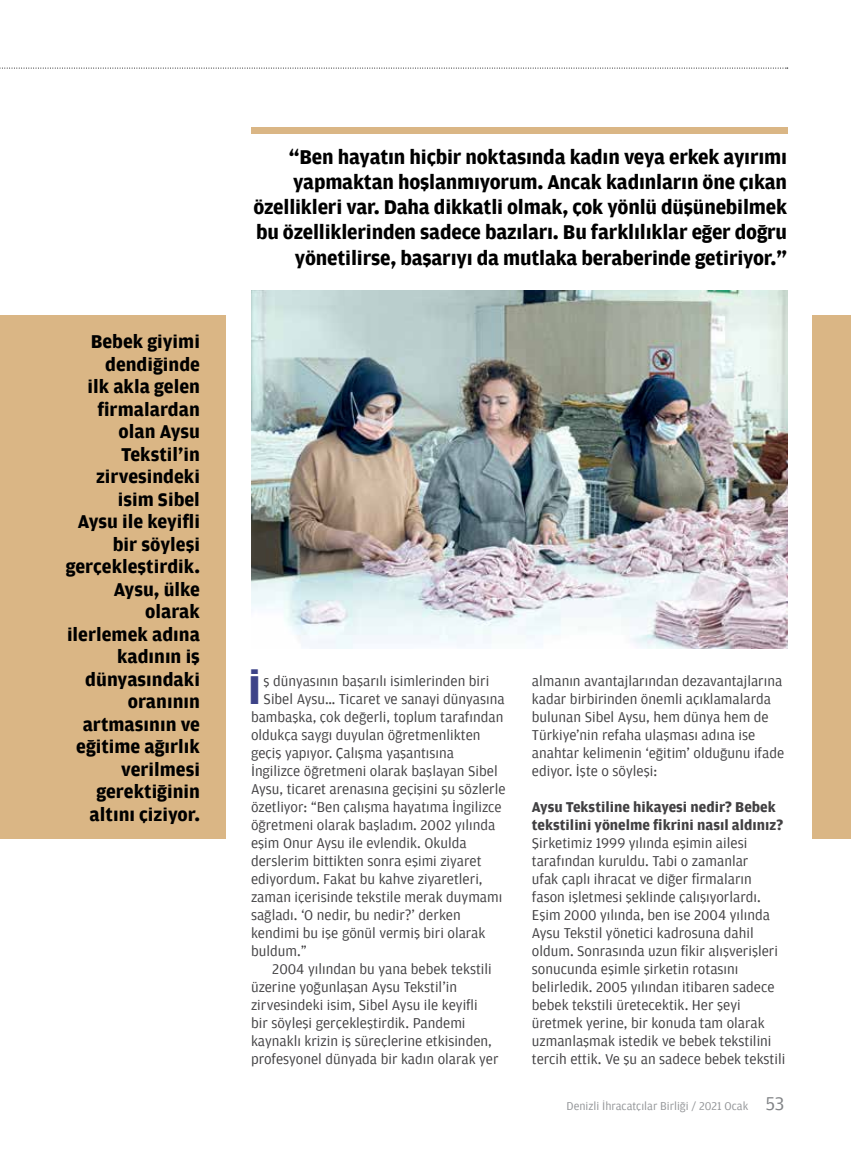
<style>
.page{position:relative;width:851px;height:1149px;background:#fff}
.page>*{position:absolute;margin:0;border:0;box-sizing:border-box;transform-origin:0 0}
.t1{font:700 42.6px "Amplitude Bold Z";color:#3d4388}
.t2{font:700 21px/25.2px "Amplitude Bold Z";letter-spacing:-.01em;color:#000;text-align:right}
.t3{font:700 19.5px/22.5px "Amplitude Bold Z";color:#000;text-align:right}
.t4{font:15px/18px "Amplitude Book Z";color:#414042}
.t5{font:700 15px/18px "Amplitude Bold Z";color:#414042}
.t6{font:12px "Amplitude Book Z";color:#939598}
.s1{font-size:19.5px;color:#808285}
</style>
<div class="page">
<div style="left:0;top:315px;width:225px;height:523px;background:#dab685"></div>
<div style="left:812px;top:315px;width:38px;height:523px;background:#dab685"></div>
<img style="left:251px;top:290px;width:536px;height:357px">
<div style="left:251px;top:128px;width:536px;height:6px;background:#dab685"></div>
<svg style="left:0;top:68px;width:787px;height:1px"></svg>
<p class="t3" style="left:66px;top:330px;width:136px">Bebek giyimi dendiğinde<br>ilk akla gelen firmalardan olan Aysu<br>Tekstil’in zirvesindeki isim Sibel<br>Aysu ile keyifli bir söyleşi gerçekleştirdik.<br>Aysu, ülke olarak ilerlemek adına kadının iş dünyasındaki oranının artmasının ve eğitime ağırlık verilmesi gerektiğinin altını çiziyor.</p>
<p class="t2" style="left:253px;top:144px;width:535px">“Ben hayatın hiçbir noktasında kadın veya erkek ayırımı yapmaktan hoşlanmıyorum. Ancak kadınların öne çıkan özellikleri var. Daha dikkatli olmak, çok yönlü düşünebilmek bu özelliklerinden sadece bazıları. Bu farklılıklar eğer doğru yönetilirse, başarıyı da mutlaka beraberinde getiriyor.”</p>
<h1 class="t1" style="left:248px;top:665px;width:15px">İ</h1>
<p class="t4" style="left:263px;top:671px;width:227px">ş dünyasının başarılı isimlerinden biri</p>
<p class="t4" style="left:263px;top:689px;width:242px">Sibel Aysu… Ticaret ve sanayi dünyasına</p>
<p class="t4" style="left:251px;top:707px;width:254px">bambaşka, çok değerli, toplum tarafından</p>
<p class="t4" style="left:251px;top:725px;width:231px">oldukça saygı duyulan öğretmenlikten</p>
<p class="t4" style="left:251px;top:743px;width:204px">geçiş yapıyor. Çalışma yaşantısına</p>
<p class="t4" style="left:251px;top:761px;width:248px">İngilizce öğretmeni olarak başlayan Sibel</p>
<p class="t4" style="left:251px;top:779px;width:256px">Aysu, ticaret arenasına geçişini şu sözlerle</p>
<p class="t4" style="left:251px;top:797px;width:252px">özetliyor: “Ben çalışma hayatıma İngilizce</p>
<p class="t4" style="left:251px;top:815px;width:246px">öğretmeni olarak başladım. 2002 yılında</p>
<p class="t4" style="left:251px;top:833px;width:217px">eşim Onur Aysu ile evlendik. Okulda</p>
<p class="t4" style="left:251px;top:851px;width:232px">derslerim bittikten sonra eşimi ziyaret</p>
<p class="t4" style="left:251px;top:869px;width:233px">ediyordum. Fakat bu kahve ziyaretleri,</p>
<p class="t4" style="left:251px;top:887px;width:253px">zaman içerisinde tekstile merak duymamı</p>
<p class="t4" style="left:251px;top:905px;width:211px">sağladı. ‘O nedir, bu nedir?’ derken</p>
<p class="t4" style="left:251px;top:923px;width:236px">kendimi bu işe gönül vermiş biri olarak</p>
<p class="t4" style="left:251px;top:941px;width:57px">buldum.”</p>
<p class="t4" style="left:272px;top:959px;width:221px">2004 yılından bu yana bebek tekstili</p>
<p class="t4" style="left:251px;top:977px;width:208px">üzerine yoğunlaşan Aysu Tekstil’in</p>
<p class="t4" style="left:251px;top:995px;width:228px">zirvesindeki isim, Sibel Aysu ile keyifli</p>
<p class="t4" style="left:251px;top:1013px;width:216px">bir söyleşi gerçekleştirdik. Pandemi</p>
<p class="t4" style="left:251px;top:1031px;width:242px">kaynaklı krizin iş süreçlerine etkisinden,</p>
<p class="t4" style="left:251px;top:1049px;width:249px">profesyonel dünyada bir kadın olarak yer</p>
<p class="t4" style="left:531px;top:671px;width:254px">almanın avantajlarından dezavantajlarına kadar birbirinden önemli açıklamalarda bulunan Sibel Aysu, hem dünya hem de Türkiye’nin refaha ulaşması adına ise anahtar kelimenin ‘eğitim’ olduğunu ifade ediyor. İşte o söyleşi:</p>
<p class="t5" style="left:531px;top:797px;width:253px">Aysu Tekstiline hikayesi nedir? Bebek tekstilini yönelme fikrini nasıl aldınız?</p>
<p class="t4" style="left:531px;top:833px;width:255px">Şirketimiz 1999 yılında eşimin ailesi tarafından kuruldu. Tabi o zamanlar<br>ufak çaplı ihracat ve diğer firmaların fason işletmesi şeklinde çalışıyorlardı.<br>Eşim 2000 yılında, ben ise 2004 yılında Aysu Tekstil yönetici kadrosuna dahil oldum. Sonrasında uzun fikir alışverişleri sonucunda eşimle şirketin rotasını belirledik. 2005 yılından itibaren sadece bebek tekstili üretecektik. Her şeyi üretmek yerine, bir konuda tam olarak uzmanlaşmak istedik ve bebek tekstilini tercih ettik. Ve şu an sadece bebek tekstili</p>
<p class="t6" style="left:566px;top:1099px;width:219px">Denizli İhracatçılar Birliği / 2021 Ocak <span class="s1">53</span></p>
</div>
